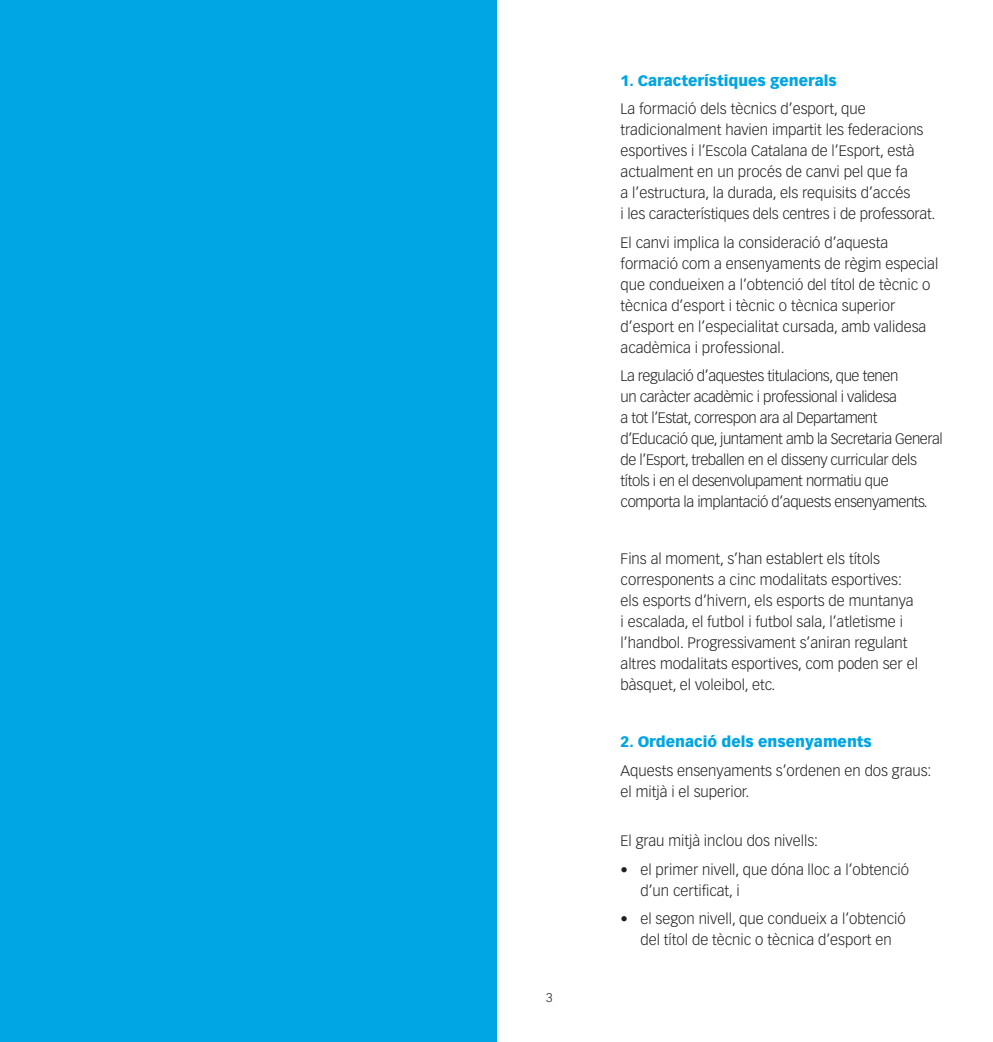
<style>
.page{position:relative;width:993px;height:1042px;background:#fff}
.page>*{position:absolute;margin:0;border:0;box-sizing:border-box;transform-origin:0 0}
.t1{font:300 14.88px/21px "Vectora LH";color:#231f20}
.t2{font:300 14.88px/21px "Vectora LH";letter-spacing:-.025em;color:#231f20}
.t3{font:900 14.88px "Vectora LH";color:#00a5e3}
.t4{font:300 12.25px "Vectora LH";color:#231f20}
</style>
<div class="page">
<div style="left:0;top:0;width:496px;height:1042px;background:#00a5e3"></div>
<p class="t4" style="left:546px;top:992px;width:8px">3</p>
<p class="t3" style="left:620px;top:74px;width:218px">1. Característiques generals</p>
<p class="t1" style="left:620px;top:100px;width:316px">La formació dels tècnics d’esport, que tradicionalment havien impartit les federacions esportives i l’Escola Catalana de l’Esport, està actualment en un procés de canvi pel que fa<br>a l’estructura, la durada, els requisits d’accés<br>i les característiques dels centres i de professorat.</p>
<p class="t1" style="left:620px;top:233px;width:319px">El canvi implica la consideració d’aquesta formació com a ensenyaments de règim especial que condueixen a l’obtenció del títol de tècnic o tècnica d’esport i tècnic o tècnica superior d’esport en l’especialitat cursada, amb validesa acadèmica i professional.</p>
<p class="t2" style="left:620px;top:366px;width:323px">La regulació d’aquestes titulacions, que tenen<br>un caràcter acadèmic i professional i validesa<br>a tot l’Estat, correspon ara al Departament d’Educació que, juntament amb la Secretaria General de l’Esport, treballen en el disseny curricular dels títols i en el desenvolupament normatiu que comporta la implantació d’aquests ensenyaments.</p>
<p class="t1" style="left:620px;top:549px;width:299px">Fins al moment, s’han establert els títols corresponents a cinc modalitats esportives: els esports d’hivern, els esports de muntanya i escalada, el futbol i futbol sala, l’atletisme i l’handbol. Progressivament s’aniran regulant altres modalitats esportives, com poden ser el bàsquet, el voleibol, etc.</p>
<p class="t3" style="left:620px;top:735px;width:252px">2. Ordenació dels ensenyaments</p>
<p class="t1" style="left:620px;top:761px;width:312px">Aquests ensenyaments s’ordenen en dos graus: el mitjà i el superior.</p>
<p class="t1" style="left:620px;top:831px;width:199px">El grau mitjà inclou dos nivells:</p>
<p class="t1" style="left:640px;top:859px;width:270px;text-indent:-20px">• el primer nivell, que dóna lloc a l’obtenció d’un certificat, i</p>
<p class="t1" style="left:620px;top:909px;width:286px;text-align:center">• el segon nivell, que condueix a l’obtenció del títol de tècnic o tècnica d’esport en</p>
</div>
